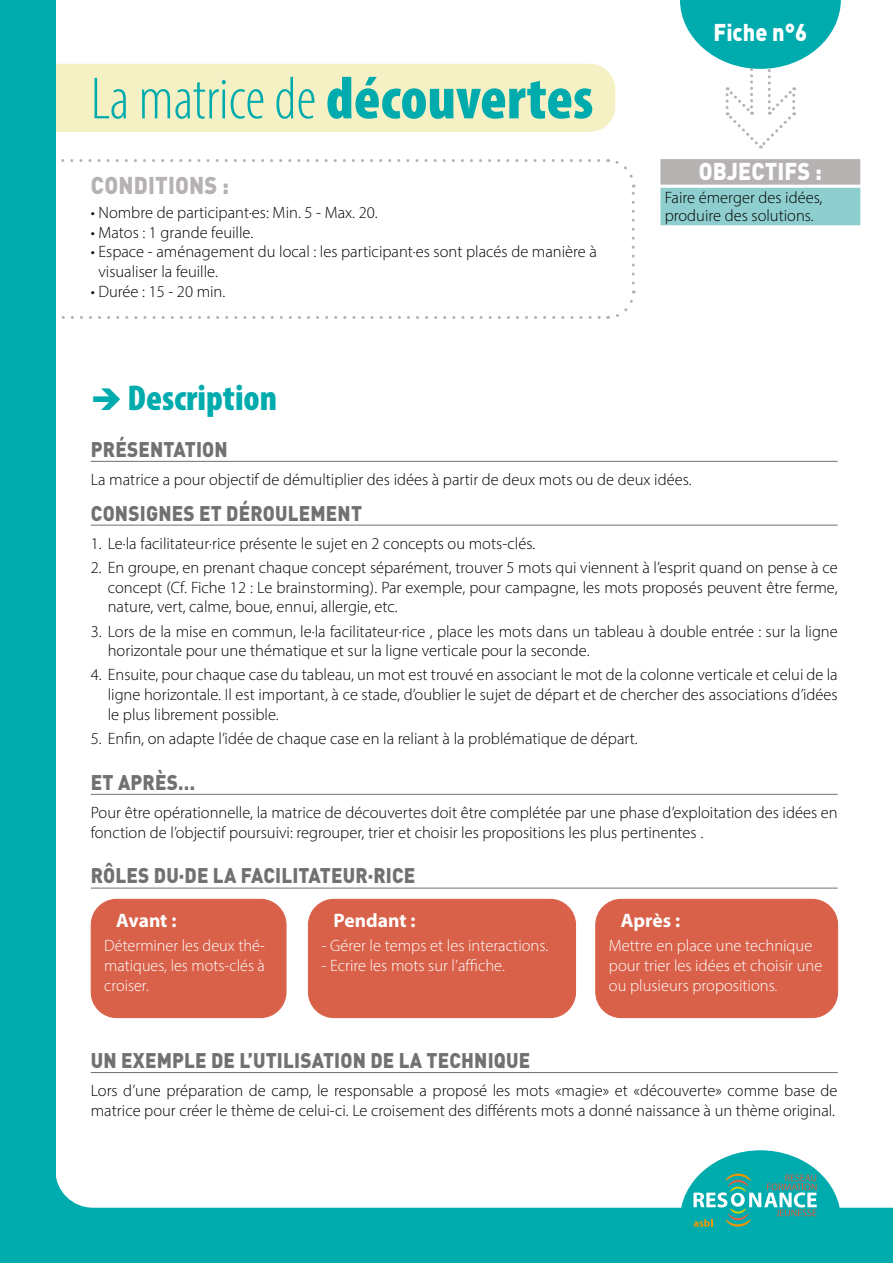
<style>
.page{position:relative;width:893px;height:1263px;background:#00abad}
.page>*{position:absolute;margin:0;border:0;box-sizing:border-box;transform-origin:0 0}
.t1{font:300 condensed 60px "Myriad Pro";color:#00abad}
.t2{font:900 condensed 36px "Myriad Pro";color:#00abad}
.t3{font:900 24px "DINOT";color:#fff;scale:.9 1}
.t4{font:900 24px "DINOT";letter-spacing:.01em;color:#b5b2b1;scale:.9 1}
.t5{font:900 21px "DINOT";letter-spacing:.01em;color:#707172;scale:.9 1}
.t6{font:700 19.5px "Myriad Pro";letter-spacing:-.005em;color:#fff}
.t7{font:300 16.5px/19.8px "Myriad Pro";color:#000}
.t8{font:300 16.5px/19.8px "Myriad Pro";color:#fff}
.s1{font-weight:900}
</style>
<div class="page">
<div style="left:56px;top:0;width:837px;height:1208px;background:#fff"></div>
<hr style="left:91px;top:461px;width:747px;height:1px;background:#707172">
<hr style="left:91px;top:525px;width:747px;height:1px;background:#707172">
<hr style="left:91px;top:794px;width:747px;height:1px;background:#707172">
<hr style="left:91px;top:888px;width:747px;height:1px;background:#707172">
<hr style="left:91px;top:1072px;width:747px;height:1px;background:#707172">
<div style="left:596px;top:899px;width:242px;height:118px;background:#d96149;border-radius:26px"></div>
<div style="left:595px;top:899px;width:243px;height:119px;border:1px solid #d96149;border-radius:26px"></div>
<div style="left:308px;top:899px;width:268px;height:118px;background:#d96149;border-radius:26px"></div>
<div style="left:308px;top:899px;width:268px;height:119px;border:1px solid #d96149;border-radius:26px"></div>
<div style="left:91px;top:899px;width:195px;height:118px;background:#d96149;border-radius:26px"></div>
<div style="left:91px;top:899px;width:195px;height:119px;border:1px solid #d96149;border-radius:26px"></div>
<svg style="left:680px;top:1150px;width:161px;height:77px"></svg>
<div style="left:56px;top:64px;width:559px;height:68px;background:#f5f1c5"></div>
<div style="left:56px;top:290px;width:580px;height:29px;background:#fff"></div>
<div style="left:608px;top:157px;width:27px;height:126px;background:#fff"></div>
<svg style="left:56px;top:159px;width:543px;height:3px;background:#ecebeb"></svg>
<div style="left:660px;top:159px;width:200px;height:26px;background:#b5b2b1"></div>
<div style="left:660px;top:188px;width:200px;height:19px;background:#8fcece"></div>
<div style="left:660px;top:206px;width:200px;height:19px;background:#8fcece"></div>
<svg style="left:680px;top:0;width:161px;height:149px"></svg>
<h1 class="t1" style="left:91px;top:63px;width:504px">La matrice de <span class="s1">découvertes</span></h1>
<h3 class="t4" style="left:91px;top:169px;width:155px">CONDITIONS :</h3>
<p class="t7" style="left:91px;top:202px;width:288px">• Nombre de participant·es: Min. 5 - Max. 20.</p>
<p class="t7" style="left:91px;top:222px;width:164px">• Matos : 1 grande feuille.</p>
<p class="t7" style="left:98px;top:242px;width:500px;text-indent:-8px">• Espace - aménagement du local : les participant·es sont placés de manière à visualiser la feuille.</p>
<p class="t7" style="left:91px;top:281px;width:136px">• Durée : 15 - 20 min.</p>
<h3 class="t3" style="left:713px;top:16px;width:106px">Fiche n°6</h3>
<h3 class="t3" style="left:699px;top:156px;width:138px">OBJECTIFS :</h3>
<p class="t7" style="left:665px;top:188px;width:159px;line-height:18px">Faire émerger des idées, produire des solutions.</p>
<h2 class="t2" style="left:91px;top:375px;width:188px">➔ Description</h2>
<p class="t5" style="left:91px;top:435px;width:154px">PRÉSENTATION</p>
<p class="t7" style="left:91px;top:469px;width:602px">La matrice a pour objectif de démultiplier des idées à partir de deux mots ou de deux idées.</p>
<p class="t5" style="left:91px;top:499px;width:303px">CONSIGNES ET DÉROULEMENT</p>
<p class="t7" style="left:91px;top:533px;width:446px">1. Le·la facilitateur·rice présente le sujet en 2 concepts ou mots-clés.</p>
<p class="t7" style="left:108px;top:557px;width:731px;text-align:justify;text-indent:-17px">2. En groupe, en prenant chaque concept séparément, trouver 5 mots qui viennent à l’esprit quand on pense à ce concept (Cf. Fiche 12 : Le brainstorming). Par exemple, pour campagne, les mots proposés peuvent être ferme, nature, vert, calme, boue, ennui, allergie, etc.</p>
<p class="t7" style="left:108px;top:621px;width:731px;text-indent:-17px">3. Lors de la mise en commun, le·la facilitateur·rice , place les mots dans un tableau à double entrée : sur la ligne horizontale pour une thématique et sur la ligne verticale pour la seconde.</p>
<p class="t7" style="left:108px;top:665px;width:731px;text-align:justify;text-indent:-17px">4. Ensuite, pour chaque case du tableau, un mot est trouvé en associant le mot de la colonne verticale et celui de la ligne horizontale. Il est important, à ce stade, d’oublier le sujet de départ et de chercher des associations d’idées le plus librement possible.</p>
<p class="t7" style="left:91px;top:728px;width:548px">5. Enfin, on adapte l’idée de chaque case en la reliant à la problématique de départ.</p>
<p class="t5" style="left:91px;top:768px;width:117px">ET APRÈS…</p>
<p class="t7" style="left:91px;top:802px;width:748px">Pour être opérationnelle, la matrice de découvertes doit être complétée par une phase d’exploitation des idées en fonction de l’objectif poursuivi: regrouper, trier et choisir les propositions les plus pertinentes .</p>
<p class="t5" style="left:91px;top:862px;width:362px">RÔLES DU·DE LA FACILITATEUR·RICE</p>
<p class="t6" style="left:621px;top:908px;width:61px">Après :</p>
<p class="t8" style="left:609px;top:935px;width:215px">Mettre en place une technique pour trier les idées et choisir une ou plusieurs propositions.</p>
<p class="t6" style="left:334px;top:908px;width:83px">Pendant :</p>
<p class="t8" style="left:322px;top:935px;width:228px">- Gérer le temps et les interactions.</p>
<p class="t8" style="left:322px;top:955px;width:185px">- Ecrire les mots sur l’affiche.</p>
<p class="t6" style="left:116px;top:908px;width:62px">Avant :</p>
<p class="t8" style="left:104px;top:935px;width:162px;text-align:justify">Déterminer les deux thé&shy;matiques, les mots-clés à croiser.</p>
<p class="t5" style="left:91px;top:1046px;width:490px">UN EXEMPLE DE L’UTILISATION DE LA TECHNIQUE</p>
<p class="t7" style="left:91px;top:1081px;width:748px">Lors d’une préparation de camp, le responsable a proposé les mots «magie» et «découverte» comme base de matrice pour créer le thème de celui-ci. Le croisement des différents mots a donné naissance à un thème original.</p>
</div>
